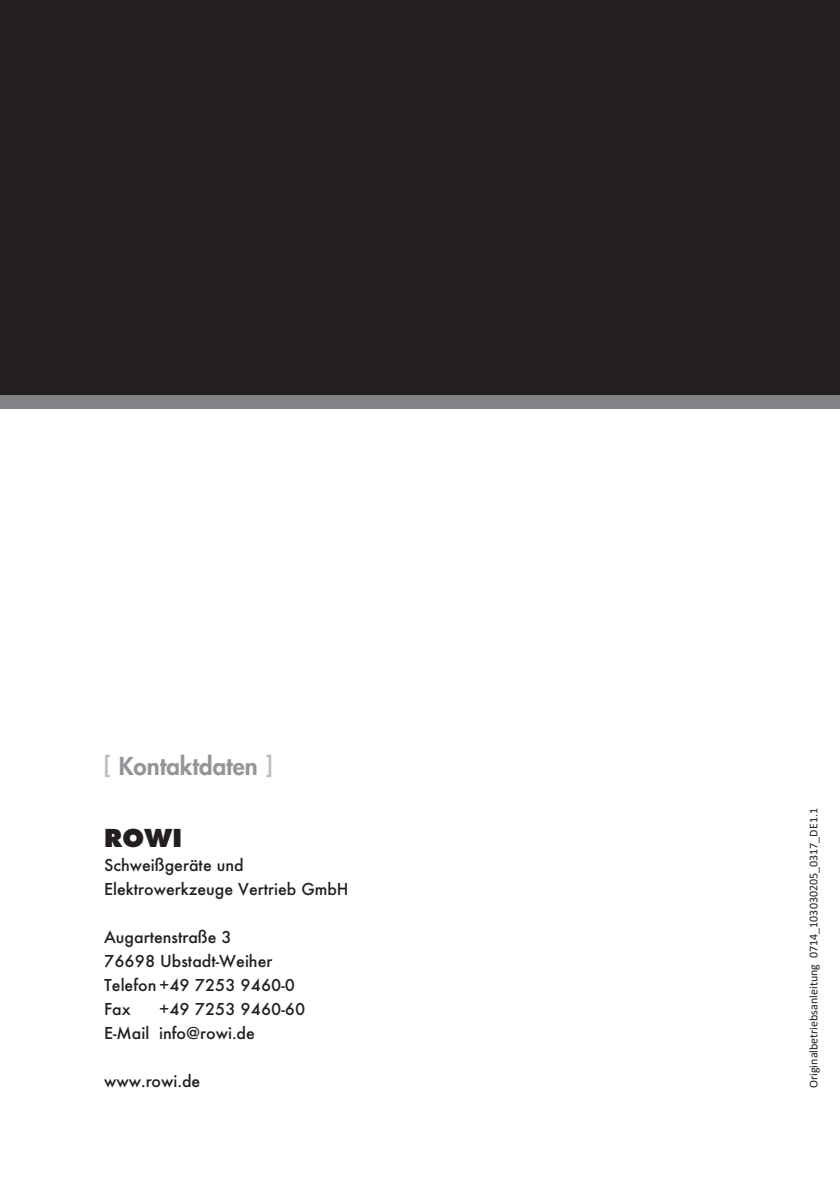
<style>
.page{position:relative;width:840px;height:1191px;background:#fff}
.page>*{position:absolute;margin:0;border:0;box-sizing:border-box;transform-origin:0 0}
.t1{font:800 24px "Futura";color:#939598}
.t2{font:800 24px "Futura";color:#231f20}
.t3{font:500 18px/24px "Futura T";color:#231f20}
.t4{font:12px "Calibri";color:#231f20}
.s1{color:#bcbdc0}
</style>
<div class="page">
<div style="left:0;top:0;width:839px;height:398px;background:#231f20"></div>
<div style="left:0;top:395px;width:839px;height:14px;background:#808285"></div>
<h1 class="t1" style="left:104px;top:750px;width:170px"><span class="s1">[</span> Kontaktdaten <span class="s1">]</span></h1>
<h1 class="t2" style="left:104px;top:823px;width:79px">ROWI</h1>
<p class="t3" style="left:104px;top:852px;width:246px">Schweißgeräte und<br>Elektrowerkzeuge Vertrieb GmbH</p>
<p class="t3" style="left:104px;top:924px;width:192px">Augartenstraße 3<br>76698 Ubstadt-Weiher<br>Telefon +49 7253 9460-0<br>Fax</p>
<p class="t3" style="left:104px;top:996px;width:203px;text-indent:55px">+49 7253 9460-60<br>E-Mail info@rowi.de</p>
<p class="t3" style="left:104px;top:1068px;width:98px">www.rowi.de</p>
<p class="t4" style="left:804px;top:1088px;width:281px;rotate:-90deg">Originalbetriebsanleitung 0714_103030205_0317_DE1.1</p>
</div>
